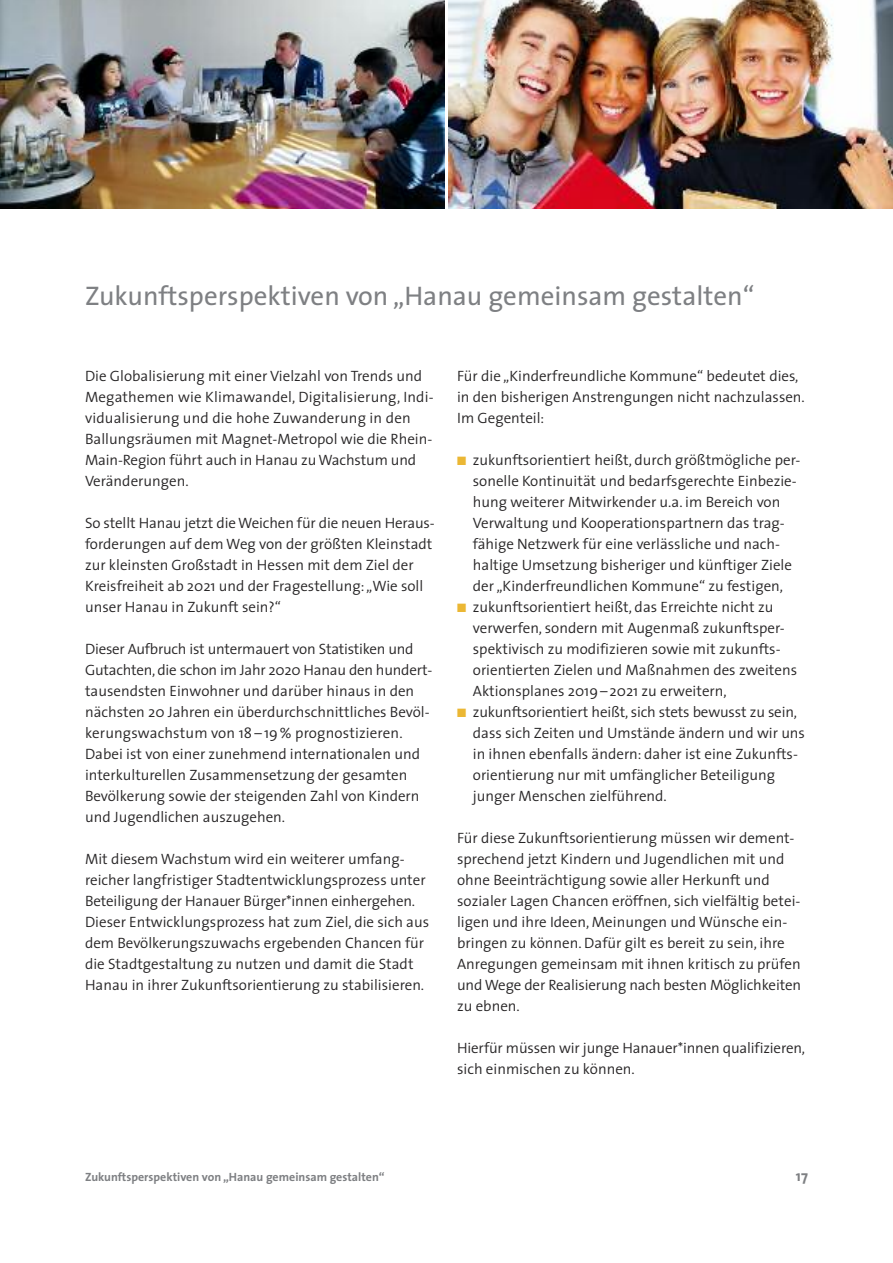
<style>
.page{position:relative;width:893px;height:1263px;background:#fff}
.page>*{position:absolute;margin:0;border:0;box-sizing:border-box;transform-origin:0 0}
.t1{font:27px "The Sans";color:#7e8083}
.t2{font:300 15px/21px "The Sans";color:#272526}
.t3{font:700 15px "The Sans";color:#7e8083}
.t4{font:700 12px "The Sans";color:#7e8083}
.s1{color:#ebb734}
</style>
<div class="page">
<img style="left:1px;top:0;width:443px;height:208px">
<img style="left:449px;top:0;width:444px;height:208px">
<hr style="left:0;top:0;width:1px;height:208px;background:#ebb734">
<h1 class="t1" style="left:85px;top:285px;width:671px">Zukunftsperspektiven von „Hanau gemeinsam gestalten“</h1>
<p class="t2" style="left:85px;top:367px;width:350px">Die Globalisierung mit einer Vielzahl von Trends und Megathemen wie Klimawandel, Digitalisierung, Indi&shy;vidualisierung und die hohe Zuwanderung in den Ballungsräumen mit Magnet-Metropol wie die Rhein-Main-Region führt auch in Hanau zu Wachstum und Veränderungen.</p>
<p class="t2" style="left:85px;top:514px;width:351px">So stellt Hanau jetzt die Weichen für die neuen Heraus&shy;forderungen auf dem Weg von der größten Kleinstadt zur kleinsten Großstadt in Hessen mit dem Ziel der Kreisfreiheit ab 2021 und der Fragestellung:„Wie soll unser Hanau in Zukunft sein?“</p>
<p class="t2" style="left:85px;top:640px;width:349px">Dieser Aufbruch ist untermauert von Statistiken und Gutachten, die schon im Jahr 2020 Hanau den hundert&shy;tausendsten Einwohner und darüber hinaus in den nächsten 20 Jahren ein überdurchschnittliches Bevöl&shy;kerungswachstum von 18 – 19% prognostizieren.<br>Dabei ist von einer zunehmend internationalen und interkulturellen Zusammensetzung der gesamten Bevölkerung sowie der steigenden Zahl von Kindern und Jugendlichen auszugehen.</p>
<p class="t2" style="left:85px;top:850px;width:346px">Mit diesem Wachstum wird ein weiterer umfang&shy;reicher langfristiger Stadtentwicklungsprozess unter Beteiligung der Hanauer Bürger*innen einhergehen.<br>Dieser Entwicklungsprozess hat zum Ziel, die sich aus dem Bevölkerungszuwachs ergebenden Chancen für die Stadtgestaltung zu nutzen und damit die Stadt Hanau in ihrer Zukunftsorientierung zu stabilisieren.</p>
<p class="t2" style="left:457px;top:367px;width:349px">Für die „Kinderfreundliche Kommune“ bedeutet dies, in den bisherigen Anstrengungen nicht nachzulassen.<br>Im Gegenteil:</p>
<p class="t2" style="left:473px;top:451px;width:329px;text-indent:-16px"><span class="s1">■</span> zukunftsorientiert heißt, durch größtmögliche per&shy;sonelle Kontinuität und bedarfsgerechte Einbezie&shy;hung weiterer Mitwirkender u.a. im Bereich von Verwaltung und Kooperationspartnern das trag&shy;fähige Netzwerk für eine verlässliche und nach&shy;haltige Umsetzung bisheriger und künftiger Ziele der „Kinderfreundlichen Kommune“ zu festigen,</p>
<p class="t2" style="left:473px;top:598px;width:326px;text-indent:-16px"><span class="s1">■</span> zukunftsorientiert heißt, das Erreichte nicht zu verwerfen, sondern mit Augenmaß zukunftsper&shy;spektivisch zu modifizieren sowie mit zukunfts&shy;orientierten Zielen und Maßnahmen des zweitens Aktionsplanes 2019–2021 zu erweitern,</p>
<p class="t2" style="left:473px;top:703px;width:334px;text-indent:-16px"><span class="s1">■</span> zukunftsorientiert heißt, sich stets bewusst zu sein, dass sich Zeiten und Umstände ändern und wir uns in ihnen ebenfalls ändern: daher ist eine Zukunfts&shy;orientierung nur mit umfänglicher Beteiligung junger Menschen zielführend.</p>
<p class="t2" style="left:457px;top:829px;width:346px">Für diese Zukunftsorientierung müssen wir dement&shy;sprechend jetzt Kindern und Jugendlichen mit und ohne Beeinträchtigung sowie aller Herkunft und sozialer Lagen Chancen eröffnen, sich vielfältig betei&shy;ligen und ihre Ideen, Meinungen und Wünsche ein&shy;bringen zu können. Dafür gilt es bereit zu sein, ihre Anregungen gemeinsam mit ihnen kritisch zu prüfen und Wege der Realisierung nach besten Möglichkeiten zu ebnen.</p>
<p class="t2" style="left:457px;top:1039px;width:350px">Hierfür müssen wir junge Hanauer*innen qualifizieren, sich einmischen zu können.</p>
<p class="t4" style="left:85px;top:1172px;width:301px">Zukunftsperspektiven von „Hanau gemeinsam gestalten“</p>
<p class="t3" style="left:796px;top:1170px;width:13px">17</p>
</div>
